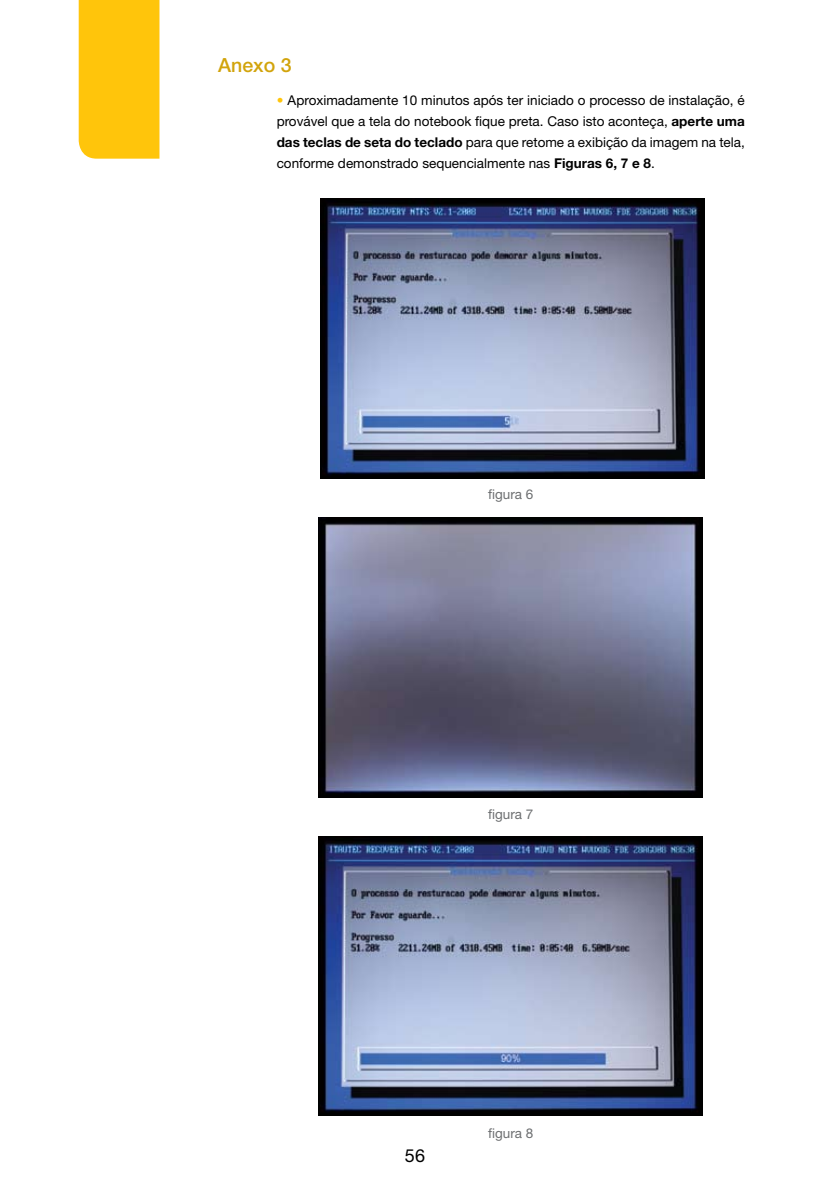
<style>
.page{position:relative;width:830px;height:1191px;background:#fff}
.page>*{position:absolute;margin:0;border:0;box-sizing:border-box;transform-origin:0 0}
.t1{font:500 19.5px "Helvetica Neue";color:#d2a40c}
.t2{font:18px "Helvetica Neue";color:#000}
.t3{font:13.5px/21px "Helvetica Neue";color:#000;text-align:justify}
.t4{font:13.5px "Helvetica Neue";color:#6d6f71}
.s1{color:#ffc50b}
.s2{font-weight:700}
</style>
<div class="page">
<div style="left:79px;top:0;width:80px;height:159px;background:#ffc50b"></div>
<img style="left:320px;top:199px;width:384px;height:279px">
<img style="left:318px;top:518px;width:384px;height:279px">
<img style="left:318px;top:836px;width:384px;height:279px">
<h1 class="t1" style="left:218px;top:53px;width:75px">Anexo 3</h1>
<p class="t3" style="left:276px;top:89px;width:469px"><span class="s1">•</span> Aproximadamente 10 minutos após ter iniciado o processo de instalação, é provável que a tela do notebook fique preta. Caso isto aconteça, <span class="s2">aperte uma das teclas de seta do teclado</span> para que retome a exibição da imagem na tela, conforme demonstrado sequencialmente nas <span class="s2">Figuras 6, 7 e 8</span>.</p>
<p class="t4" style="left:488px;top:486px;width:47px">figura 6</p>
<p class="t4" style="left:488px;top:806px;width:47px">figura 7</p>
<h2 class="t2" style="left:405px;top:1145px;width:22px">56</h2>
<p class="t4" style="left:488px;top:1124px;width:47px">figura 8</p>
</div>
